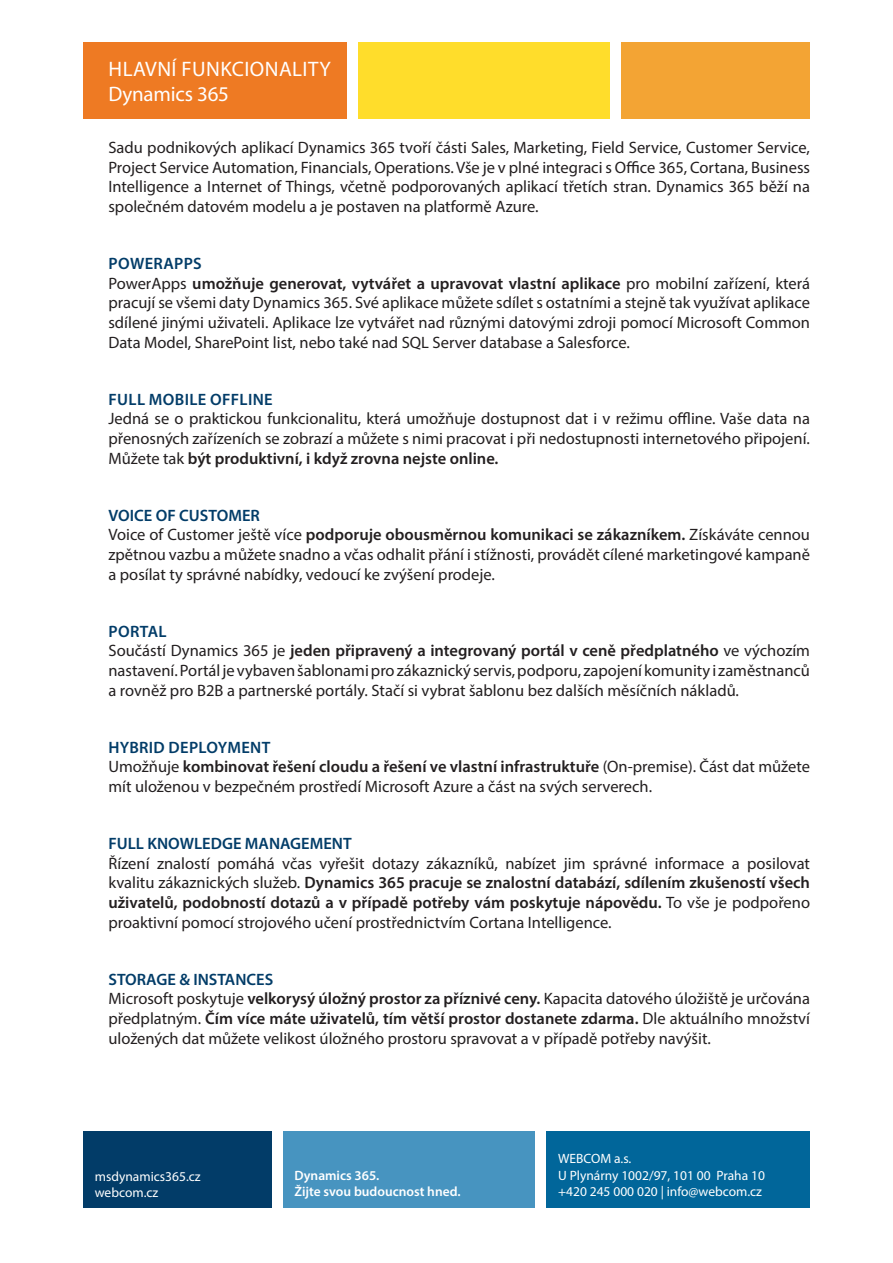
<style>
.page{position:relative;width:893px;height:1263px;background:#fff}
.page>*{position:absolute;margin:0;border:0;box-sizing:border-box;transform-origin:0 0}
.t1{font:21px "Myriad Pro";letter-spacing:.02em;color:#fff}
.t2{font:21px "Myriad Pro";letter-spacing:-.01em;color:#fff}
.t3{font:16.5px/19.8px "Myriad Pro";color:#231f20;text-align:justify}
.t4{font:600 16.5px "Myriad Pro";color:#023c68}
.t5{font:600 16.5px "Myriad Pro";letter-spacing:.02em;color:#023c68}
.t6{font:13.5px "Myriad Pro";color:#fff}
.t7{font:600 13.5px "Myriad Pro";color:#fff}
.s1{font-weight:600}
</style>
<div class="page">
<div style="left:546px;top:1131px;width:264px;height:76px;background:#01669a"></div>
<div style="left:83px;top:1131px;width:188px;height:77px;background:#023c68"></div>
<div style="left:283px;top:1131px;width:252px;height:76px;background:#4794c0"></div>
<div style="left:83px;top:43px;width:264px;height:76px;background:#ee7a23"></div>
<div style="left:358px;top:43px;width:252px;height:76px;background:#ffdd2b"></div>
<div style="left:622px;top:43px;width:188px;height:76px;background:#f3a434"></div>
<p class="t1" style="left:109px;top:56px;width:224px">HLAVNÍ FUNKCIONALITY</p>
<p class="t2" style="left:108px;top:81px;width:122px">Dynamics 365</p>
<p class="t3" style="left:108px;top:137px;width:703px">Sadu podnikových aplikací Dynamics 365 tvoří části Sales, Marketing, Field Service, Customer Service, Project Service Automation, Financials, Operations. Vše je v plné integraci s Office 365, Cortana, Business Intelligence a Internet of Things, včetně podporovaných aplikací třetích stran. Dynamics 365 běží na společném datovém modelu a je postaven na platformě Azure.</p>
<p class="t5" style="left:109px;top:253px;width:95px">POWERAPPS</p>
<p class="t3" style="left:108px;top:273px;width:703px">PowerApps <span class="s1">umožňuje generovat, vytvářet a upravovat vlastní aplikace</span> pro mobilní zařízení, která pracují se všemi daty Dynamics 365. Své aplikace můžete sdílet s ostatními a stejně tak využívat aplikace sdílené jinými uživateli. Aplikace lze vytvářet nad různými datovými zdroji pomocí Microsoft Common Data Model, SharePoint list, nebo také nad SQL Server database a Salesforce.</p>
<p class="t5" style="left:109px;top:388px;width:166px">FULL MOBILE OFFLINE</p>
<p class="t3" style="left:108px;top:409px;width:703px">Jedná se o praktickou funkcionalitu, která umožňuje dostupnost dat i v režimu offline. Vaše data na přenosných zařízeních se zobrazí a můžete s nimi pracovat i při nedostupnosti internetového připojení.<br>Můžete tak <span class="s1">být produktivní, i když zrovna nejste online.</span></p>
<p class="t4" style="left:108px;top:504px;width:153px">VOICE OF CUSTOMER</p>
<p class="t3" style="left:108px;top:525px;width:703px">Voice of Customer ještě více <span class="s1">podporuje obousměrnou komunikaci se zákazníkem.</span> Získáváte cennou zpětnou vazbu a můžete snadno a včas odhalit přání i stížnosti, provádět cílené marketingové kampaně a posílat ty správné nabídky, vedoucí ke zvýšení prodeje.</p>
<p class="t4" style="left:109px;top:620px;width:60px">PORTAL</p>
<p class="t3" style="left:108px;top:641px;width:703px">Součástí Dynamics 365 je <span class="s1">jeden připravený a integrovaný portál v ceně předplatného</span> ve výchozím nastavení. Portál je vybaven šablonami pro zákaznický servis, podporu, zapojení komunity i zaměstnanců a rovněž pro B2B a partnerské portály. Stačí si vybrat šablonu bez dalších měsíčních nákladů.</p>
<p class="t5" style="left:109px;top:736px;width:163px">HYBRID DEPLOYMENT</p>
<p class="t3" style="left:108px;top:757px;width:703px">Umožňuje <span class="s1">kombinovat řešení cloudu a řešení ve vlastní infrastruktuře</span> (On-premise). Část dat můžete mít uloženou v bezpečném prostředí Microsoft Azure a část na svých serverech.</p>
<p class="t4" style="left:108px;top:833px;width:245px">FULL KNOWLEDGE MANAGEMENT</p>
<p class="t3" style="left:108px;top:853px;width:703px">Řízení znalostí pomáhá včas vyřešit dotazy zákazníků, nabízet jim správné informace a posilovat kvalitu zákaznických služeb. <span class="s1">Dynamics 365 pracuje se znalostní databází, sdílením zkušeností všech uživatelů, podobností dotazů a v případě potřeby vám poskytuje nápovědu.</span> To vše je podpořeno proaktivní pomocí strojového učení prostřednictvím Cortana Intelligence.</p>
<p class="t4" style="left:108px;top:969px;width:166px">STORAGE &amp; INSTANCES</p>
<p class="t3" style="left:108px;top:989px;width:703px">Microsoft poskytuje <span class="s1">velkorysý úložný prostor za příznivé ceny.</span> Kapacita datového úložiště je určována předplatným. <span class="s1">Čím více máte uživatelů, tím větší prostor dostanete zdarma.</span> Dle aktuálního množství uložených dat můžete velikost úložného prostoru spravovat a v případě potřeby navýšit.</p>
<p class="t6" style="left:95px;top:1168px;width:107px">msdynamics365.cz</p>
<p class="t6" style="left:95px;top:1184px;width:65px">webcom.cz</p>
<p class="t7" style="left:294px;top:1166px;width:86px">Dynamics 365.</p>
<p class="t7" style="left:294px;top:1182px;width:168px">Žijte svou budoucnost hned.</p>
<p class="t6" style="left:558px;top:1150px;width:75px">WEBCOM a.s.</p>
<p class="t6" style="left:558px;top:1167px;width:208px">U Plynárny 1002/97, 101 00 Praha 10</p>
<p class="t6" style="left:558px;top:1183px;width:205px">+420 245 000 020 | info@webcom.cz</p>
</div>
